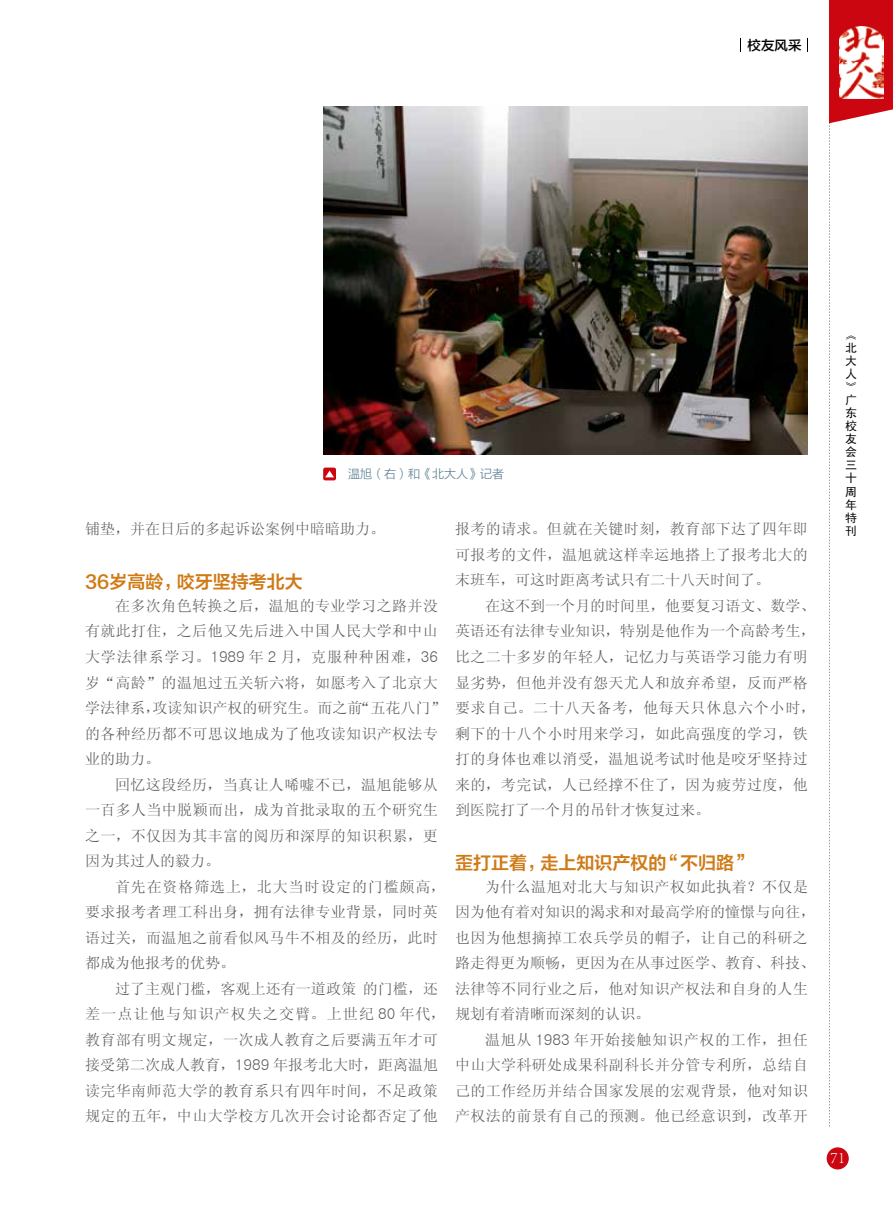
<style>
.page{position:relative;width:893px;height:1212px;background:#fff}
.page>*{position:absolute;margin:0;border:0;box-sizing:border-box;transform-origin:0 0}
.t1{font:18px "FZLTZCHK GBK1 0";color:#cf7a15}
.t2{font:300 16.5px "Adobe Song Std";color:#fff}
.t3{font:15px/25.5px "N Sim Sun";letter-spacing:.025em;color:#5b5b5f}
.t4{font:15px "N Sim Sun";color:#5b5b5f}
.t5{font:13.5px "FZLTZHK GBK1 0";color:#000}
.t6{font:12px "FZLTXHK GBK1 0";color:#4c7289}
.t7{font:11.85px/13px "Sim Hei";color:#000;text-align:justify}
.s1{font-family:"Gulim"}
</style>
<div class="page">
<img style="left:323px;top:106px;width:485px;height:349px">
<svg style="left:323px;top:468px;width:13px;height:12px"></svg>
<svg style="left:325px;top:471px;width:9px;height:6px"></svg>
<div style="left:827px;top:1147px;width:22px;height:22px;background:#cb0610;border-radius:50%"></div>
<svg style="left:829px;top:0;width:64px;height:1126px"></svg>
<img style="left:839px;top:27px;width:45px;height:72px">
<svg style="left:740px;top:39px;width:1px;height:13px"></svg>
<svg style="left:807px;top:39px;width:1px;height:13px"></svg>
<p class="t5" style="left:747px;top:38px;width:55px">校友风采</p>
<p class="t6" style="left:348px;top:468px;width:157px">温旭（右）和《北大人》记者</p>
<p class="t4" style="left:85px;top:522px;width:301px">铺垫，并在日后的多起诉讼案例中暗暗助力。</p>
<p class="t1" style="left:85px;top:572px;width:219px">36岁高龄，咬牙坚持考北大</p>
<p class="t3" style="left:85px;top:593px;width:362px;text-indent:30px">在多次角色转换之后，温旭的专业学习之路并没有就此打住，之后他又先后进入中国人民大学和中山大学法律系学习。<span class="s1">1989</span> 年 <span class="s1">2</span> 月，克服种种困难，<span class="s1">36</span>岁“高龄”的温旭过五关斩六将，如愿考入了北京大学法律系，攻读知识产权的研究生。而之前“五花八门”的各种经历都不可思议地成为了他攻读知识产权法专业的助力。</p>
<p class="t3" style="left:85px;top:771px;width:354px;text-align:justify;text-indent:30px">回忆这段经历，当真让人唏嘘不已，温旭能够从一百多人当中脱颖而出，成为首批录取的五个研究生之一，不仅因为其丰富的阅历和深厚的知识积累，更因为其过人的毅力。</p>
<p class="t3" style="left:85px;top:873px;width:362px;text-indent:30px">首先在资格筛选上，北大当时设定的门槛颇高，要求报考者理工科出身，拥有法律专业背景，同时英语过关，而温旭之前看似风马牛不相及的经历，此时都成为他报考的优势。</p>
<p class="t3" style="left:85px;top:975px;width:362px;text-indent:30px">过了主观门槛，客观上还有一道政策的门槛，还差一点让他与知识产权失之交臂。上世纪 <span class="s1">80</span> 年代，教育部有明文规定，一次成人教育之后要满五年才可接受第二次成人教育，<span class="s1">1989</span> 年报考北大时，距离温旭读完华南师范大学的教育系只有四年时间，不足政策规定的五年，中山大学校方几次开会讨论都否定了他</p>
<p class="t3" style="left:455px;top:516px;width:354px;text-align:justify">报考的请求。但就在关键时刻，教育部下达了四年即可报考的文件，温旭就这样幸运地搭上了报考北大的末班车，可这时距离考试只有二十八天时间了。</p>
<p class="t3" style="left:455px;top:593px;width:362px;text-indent:30px">在这不到一个月的时间里，他要复习语文、数学、英语还有法律专业知识，特别是他作为一个高龄考生，比之二十多岁的年轻人，记忆力与英语学习能力有明显劣势，但他并没有怨天尤人和放弃希望，反而严格要求自己。二十八天备考，他每天只休息六个小时，剩下的十八个小时用来学习，如此高强度的学习，铁打的身体也难以消受，温旭说考试时他是咬牙坚持过来的，考完试，人已经撑不住了，因为疲劳过度，他到医院打了一个月的吊针才恢复过来。</p>
<p class="t1" style="left:455px;top:852px;width:298px">歪打正着，走上知识产权的“不归路”</p>
<p class="t3" style="left:455px;top:873px;width:362px;text-indent:30px">为什么温旭对北大与知识产权如此执着？不仅是因为他有着对知识的渴求和对最高学府的憧憬与向往，也因为他想摘掉工农兵学员的帽子，让自己的科研之路走得更为顺畅，更因为在从事过医学、教育、科技、法律等不同行业之后，他对知识产权法和自身的人生规划有着清晰而深刻的认识。</p>
<p class="t3" style="left:455px;top:1026px;width:354px;text-align:justify;text-indent:30px">温旭从 <span class="s1">1983</span> 年开始接触知识产权的工作，担任中山大学科研处成果科副科长并分管专利所，总结自己的工作经历并结合国家发展的宏观背景，他对知识产权法的前景有自己的预测。他已经意识到，改革开</p>
<p class="t7" style="left:845px;top:328px;width:13px">《北大人》广东校友会三十周年特刊</p>
<p class="t2" style="left:830px;top:1148px;width:17px">71</p>
</div>
